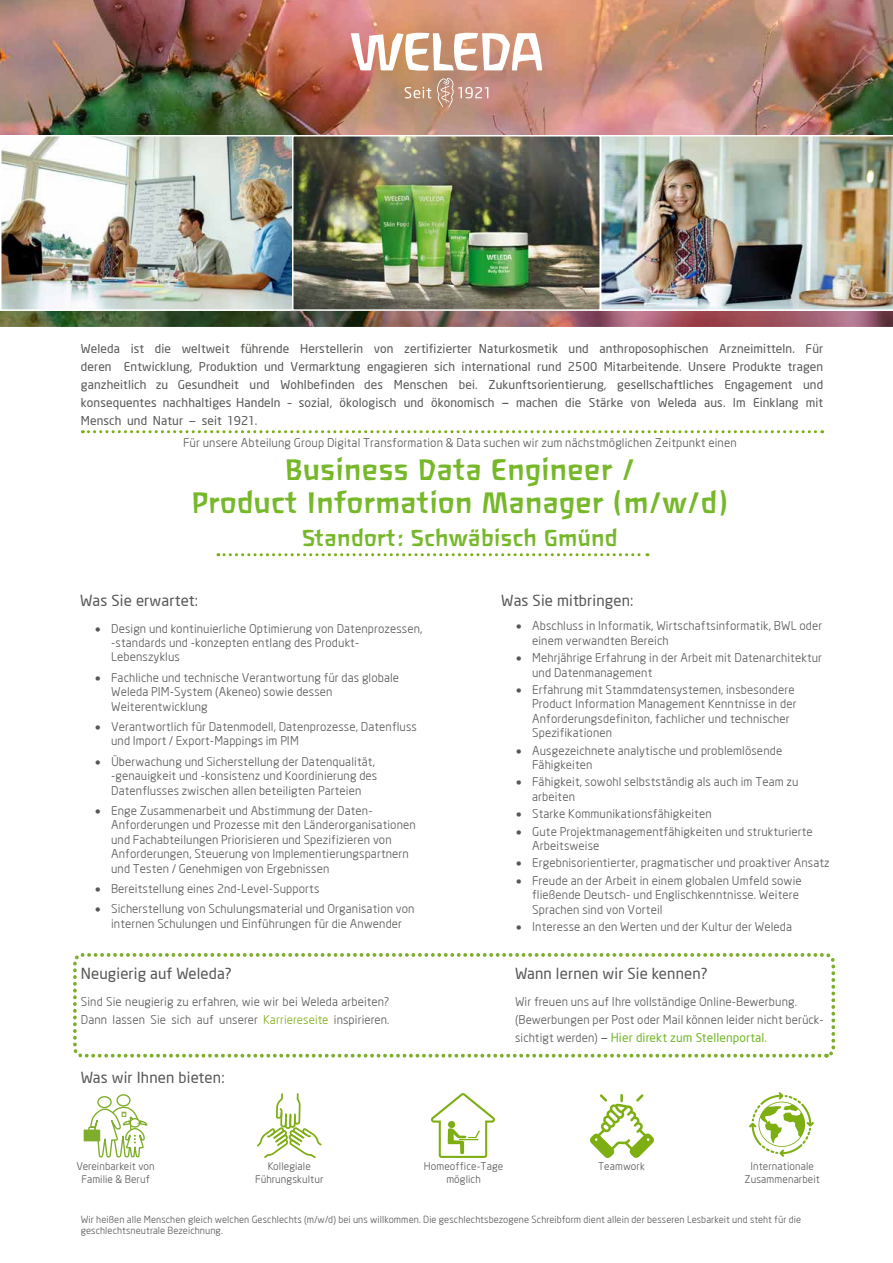
<style>
.page{position:relative;width:893px;height:1263px;background:#fff}
.page>*{position:absolute;margin:0;border:0;box-sizing:border-box;transform-origin:0 0}
.t1{font:27px/32.4px "New Weleda";letter-spacing:.015em;color:#76b82a;text-align:center}
.t2{font:21px "New Weleda";letter-spacing:.015em;color:#76b82a}
.t3{font:500 15px "Neo Sans Weleda";letter-spacing:.01em;color:#575756}
.t4{font:12px/14.4px "Neo Sans Weleda";letter-spacing:.01em;color:#575756}
.t5{font:500 12px/18px "Neo Sans Weleda";letter-spacing:.01em;color:#575756;text-align:justify}
.t6{font:10.5px/12.6px "Neo Sans Weleda";letter-spacing:.01em;color:#575756;text-align:center}
.t7{font:9.75px/11.7px "Neo Sans Weleda";letter-spacing:.01em;color:#575756}
.s1{font-weight:700}
.s2{font-style:inherit}
.s3{color:#7dae12}
.s4{font-weight:500}
.s5{font-weight:500;color:#76b82a}
</style>
<div class="page">
<svg style="left:73px;top:953px;width:762px;height:104px"></svg>
<svg style="left:84px;top:1094px;width:63px;height:63px"></svg>
<svg style="left:257px;top:1094px;width:64px;height:64px"></svg>
<img style="left:431px;top:1094px;width:64px;height:64px">
<img style="left:590px;top:1094px;width:64px;height:63px">
<img style="left:749px;top:1093px;width:64px;height:64px">
<svg style="left:82px;top:430px;width:741px;height:3px"></svg>
<svg style="left:218px;top:553px;width:430px;height:3px"></svg>
<img style="left:0;top:0;width:893px;height:327px">
<svg style="left:405px;top:87px;width:26px;height:11px"></svg>
<svg style="left:437px;top:78px;width:51px;height:30px;background:#c49a8c"></svg>
<svg style="left:351px;top:33px;width:191px;height:38px"></svg>
<img style="left:3px;top:138px;width:289px;height:170px">
<div style="left:0;top:135px;width:298px;height:176px;border:2px solid #fff"></div>
<img style="left:295px;top:138px;width:303px;height:170px">
<div style="left:292px;top:135px;width:309px;height:176px;border:2px solid #fff"></div>
<img style="left:600px;top:135px;width:293px;height:176px">
<p class="t5" style="left:81px;top:340px;width:744px">Weleda ist die weltweit führende Herstellerin von zertifizierter Naturkosmetik und anthroposophischen Arzneimitteln. Für deren Entwicklung, Produktion und Vermarktung engagieren sich international rund 2500 Mitarbeitende. Unsere Produkte tragen ganzheitlich zu Gesundheit und Wohlbefinden des Menschen bei. Zukunftsorientierung, gesellschaftliches Engagement und konsequentes nachhaltiges Handeln – sozial, ökologisch und ökonomisch <span class="s1">―</span> machen die Stärke von Weleda aus. Im Einklang mit Mensch und Natur ― seit 1921.</p>
<p class="t4" style="left:183px;top:436px;width:555px">Für unsere <span class="s2">Abteilung</span> Group Digital Transformation &amp; Data suchen wir zum nächstmöglichen Zeitpunkt einen</p>
<h1 class="t1" style="left:192px;top:454px;width:538px">Business Data Engineer /<br>Product Information Manager (m/w/d)</h1>
<h2 class="t2" style="left:302px;top:525px;width:317px">Standort: Schwäbisch Gmünd</h2>
<p class="t3" style="left:80px;top:591px;width:120px">Was Sie erwartet:</p>
<p class="t4" style="left:111px;top:621px;width:313px;text-indent:-16px">• Design und kontinuierliche Optimierung von Datenprozessen, -standards und -konzepten entlang des Produkt-<br>Lebenszyklus</p>
<p class="t4" style="left:111px;top:670px;width:289px;text-indent:-16px">• Fachliche und technische Verantwortung für das globale<br>Weleda PIM-System (Akeneo) sowie dessen<br>Weiterentwicklung</p>
<p class="t4" style="left:111px;top:719px;width:307px;text-indent:-16px">• Verantwortlich für Datenmodell, Datenprozesse, Datenfluss und Import / Export-Mappings im PIM</p>
<p class="t4" style="left:111px;top:754px;width:268px;text-indent:-16px">• Überwachung und Sicherstellung der Datenqualität, -genauigkeit und -konsistenz und Koordinierung des<br>Datenflusses zwischen allen beteiligten Parteien</p>
<p class="t4" style="left:111px;top:803px;width:306px;text-indent:-16px">• Enge Zusammenarbeit und Abstimmung der Daten-Anforderungen und Prozesse mit den Länderorganisationen und Fachabteilungen Priorisieren und Spezifizieren von Anforderungen, Steuerung von Implementierungspartnern und Testen / Genehmigen von Ergebnissen</p>
<p class="t4" style="left:95px;top:881px;width:226px">• Bereitstellung eines 2nd-Level-Supports</p>
<p class="t4" style="left:95px;top:902px;width:321px;text-align:center">• Sicherstellung von Schulungsmaterial und Organisation von internen Schulungen und Einführungen für die Anwender</p>
<p class="t3" style="left:81px;top:965px;width:152px">Neugierig auf Weleda?</p>
<p class="t4" style="left:81px;top:992px;width:310px;line-height:18px">Sind Sie neugierig zu erfahren, wie wir bei Weleda arbeiten?<br>Dann lassen Sie sich auf unserer <span class="s3">Karriereseite</span> inspirieren.</p>
<p class="t3" style="left:81px;top:1068px;width:145px">Was wir Ihnen bieten:</p>
<p class="t3" style="left:501px;top:591px;width:134px">Was Sie mitbringen:</p>
<p class="t4" style="left:532px;top:619px;width:292px;text-indent:-16px">• Abschluss in Informatik, Wirtschaftsinformatik, BWL oder einem verwandten Bereich</p>
<p class="t4" style="left:532px;top:650px;width:291px;text-indent:-16px">• Mehrjährige Erfahrung in der Arbeit mit Datenarchitektur und Datenmanagement</p>
<p class="t4" style="left:532px;top:682px;width:266px;text-indent:-16px">• Erfahrung mit Stammdatensystemen, insbesondere Product Information Management Kenntnisse in der Anforderungsdefiniton, fachlicher und technischer Spezifikationen</p>
<p class="t4" style="left:532px;top:743px;width:252px;text-indent:-16px">• Ausgezeichnete analytische und problemlösende<br>Fähigkeiten</p>
<p class="t4" style="left:532px;top:775px;width:268px;text-indent:-16px">• Fähigkeit, sowohl selbstständig als auch im Team zu arbeiten</p>
<p class="t4" style="left:516px;top:806px;width:197px">• Starke Kommunikationsfähigkeiten</p>
<p class="t4" style="left:532px;top:824px;width:282px;text-indent:-16px">• Gute Projektmanagementfähigkeiten und strukturierte<br>Arbeitsweise</p>
<p class="t4" style="left:516px;top:856px;width:315px">• Ergebnisorientierter, pragmatischer und proaktiver Ansatz</p>
<p class="t4" style="left:532px;top:873px;width:271px;text-indent:-16px">• Freude an der Arbeit in einem globalen Umfeld sowie fließende Deutsch- und Englischkenntnisse. Weitere<br>Sprachen sind von Vorteil</p>
<p class="t4" style="left:516px;top:919px;width:277px">• Interesse an den Werten und der Kultur der Weleda</p>
<p class="t3" style="left:515px;top:965px;width:194px">Wann lernen wir Sie kennen?</p>
<p class="t4" style="left:515px;top:992px;width:310px;line-height:18px">Wir freuen uns auf Ihre vollständige Online-Bewerbung. (Bewerbungen per Post oder Mail können leider nicht berück&shy;sichtigt werden) <span class="s4">―</span> <span class="s5">Hier direkt zum Stellenportal.</span></p>
<p class="t6" style="left:76px;top:1160px;width:80px">Vereinbarkeit von<br>Familie &amp; Beruf</p>
<p class="t6" style="left:255px;top:1160px;width:70px">Kollegiale<br>Führungskultur</p>
<p class="t6" style="left:424px;top:1160px;width:81px">Homeoffice-Tage möglich</p>
<p class="t6" style="left:598px;top:1160px;width:48px">Teamwork</p>
<p class="t6" style="left:744px;top:1160px;width:77px">Internationale<br>Zusammenarbeit</p>
<p class="t7" style="left:81px;top:1213px;width:722px">Wir heißen alle Menschen gleich welchen Geschlechts (m/w/d) bei uns willkommen. Die geschlechtsbezogene Schreibform dient allein der besseren Lesbarkeit und steht für die geschlechtsneutrale Bezeichnung.</p>
</div>
